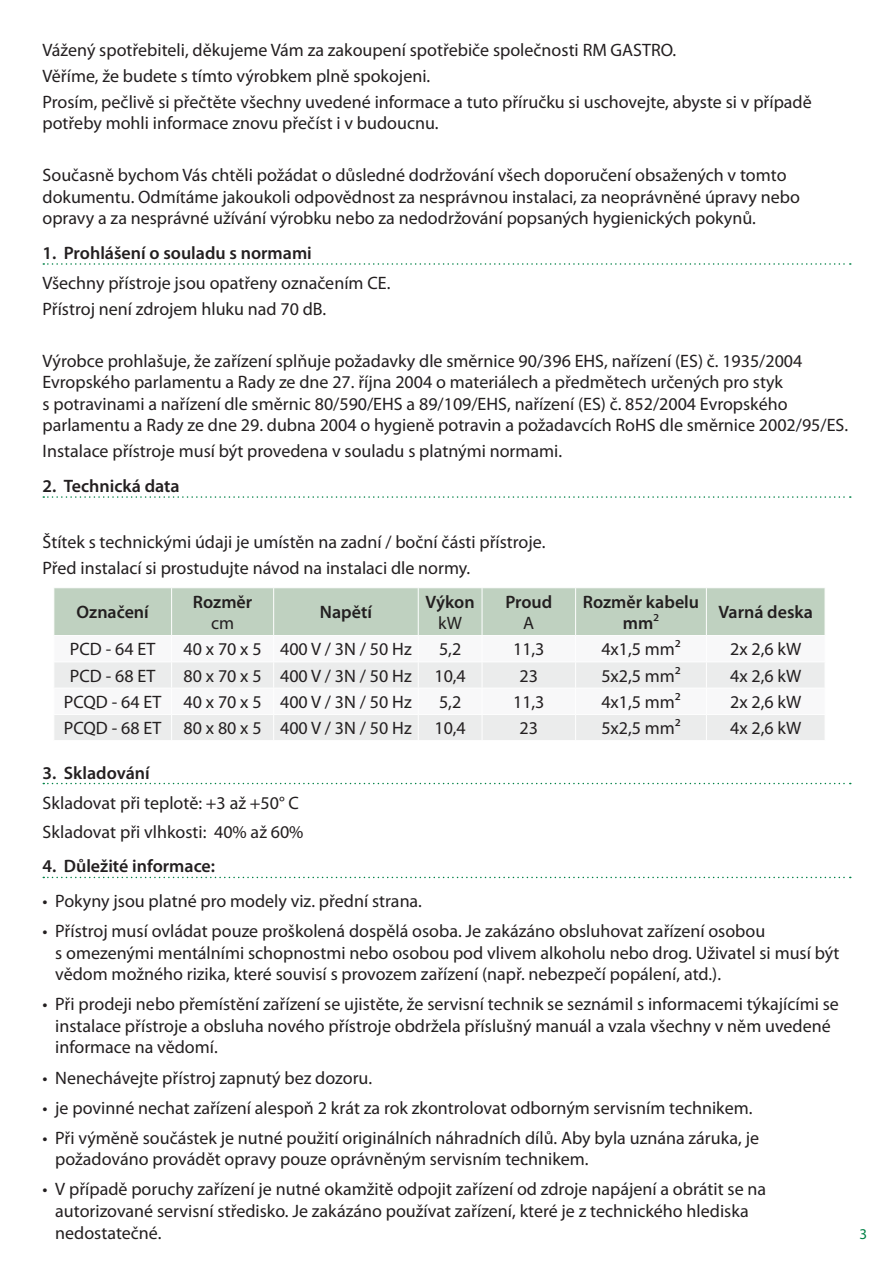
<style>
.page{position:relative;width:893px;height:1263px;background:#fff}
.page>*{position:absolute;margin:0;border:0;box-sizing:border-box;transform-origin:0 0}
.t1{font:18px/21.6px "Myriad Pro";color:#231f20}
.t2{font:600 18px/21.6px "Myriad Pro";color:#231f20;text-align:center}
.t3{font:15px "Myriad Pro";color:#008146}
.s1{font-weight:400}
</style>
<div class="page">
<svg style="left:43px;top:263px;width:808px;height:2px"></svg>
<svg style="left:43px;top:496px;width:808px;height:2px"></svg>
<svg style="left:54px;top:588px;width:771px;height:152px"></svg>
<svg style="left:43px;top:783px;width:808px;height:1px"></svg>
<svg style="left:43px;top:877px;width:808px;height:1px"></svg>
<p class="t1" style="left:43px;top:39px;width:771px;line-height:25.8px">Vážený spotřebiteli, děkujeme Vám za zakoupení spotřebiče společnosti RM GASTRO.<br>Věříme, že budete s tímto výrobkem plně spokojeni.<br>Prosím, pečlivě si přečtěte všechny uvedené informace a tuto příručku si uschovejte, abyste si v případě</p>
<p class="t1" style="left:43px;top:114px;width:398px">potřeby mohli informace znovu přečíst i v budoucnu.</p>
<p class="t1" style="left:43px;top:166px;width:759px">Současně bychom Vás chtěli požádat o důsledné dodržování všech doporučení obsažených v tomto dokumentu. Odmítáme jakoukoli odpovědnost za nesprávnou instalaci, za neoprávněné úpravy nebo opravy a za nesprávné užívání výrobku nebo za nedodržování popsaných hygienických pokynů.</p>
<p class="t2" style="left:43px;top:244px;width:271px">1. Prohlášení o souladu s normami</p>
<p class="t1" style="left:43px;top:272px;width:349px;line-height:25.8px">Všechny přístroje jsou opatřeny označením CE.<br>Přístroj není zdrojem hluku nad 70 dB.</p>
<p class="t1" style="left:43px;top:352px;width:807px">Výrobce prohlašuje, že zařízení splňuje požadavky dle směrnice 90/396 EHS, nařízení (ES) č. 1935/2004<br>Evropského parlamentu a Rady ze dne 27. října 2004 o materiálech a předmětech určených pro styk<br>s potravinami a nařízení dle směrnic 80/590/EHS a 89/109/EHS, nařízení (ES) č. 852/2004 Evropského parlamentu a Rady ze dne 29. dubna 2004 o hygieně potravin a požadavcích RoHS dle směrnice 2002/95/ES.</p>
<p class="t1" style="left:43px;top:442px;width:521px">Instalace přístroje musí být provedena v souladu s platnými normami.</p>
<p class="t2" style="left:43px;top:477px;width:139px">2. Technická data</p>
<p class="t1" style="left:43px;top:531px;width:504px;line-height:25.8px">Štítek s technickými údaji je umístěn na zadní / boční části přístroje.<br>Před instalací si prostudujte návod na instalaci dle normy.</p>
<p class="t2" style="left:77px;top:603px;width:74px">Označení</p>
<p class="t2" style="left:426px;top:593px;width:51px">Výkon</p>
<p class="t1" style="left:438px;top:614px;width:25px">kW</p>
<p class="t2" style="left:505px;top:593px;width:48px">Proud</p>
<p class="t1" style="left:523px;top:614px;width:13px">A</p>
<p class="t2" style="left:193px;top:593px;width:61px">Rozměr</p>
<p class="t1" style="left:211px;top:614px;width:25px">cm</p>
<p class="t2" style="left:320px;top:603px;width:54px">Napětí</p>
<p class="t2" style="left:583px;top:593px;width:118px">Rozměr kabelu mm<span class="s1">2</span></p>
<p class="t2" style="left:718px;top:603px;width:96px">Varná deska</p>
<p class="t1" style="left:70px;top:641px;width:87px">PCD - 64 ET</p>
<p class="t1" style="left:184px;top:641px;width:230px">40 x 70 x 5 400 V / 3N / 50 Hz</p>
<p class="t1" style="left:439px;top:641px;width:24px">5,2</p>
<p class="t1" style="left:513px;top:641px;width:33px">11,3</p>
<p class="t1" style="left:601px;top:641px;width:81px">4x1,5 mm²</p>
<p class="t1" style="left:730px;top:641px;width:73px">2x 2,6 kW</p>
<p class="t1" style="left:70px;top:667px;width:87px">PCD - 68 ET</p>
<p class="t1" style="left:184px;top:667px;width:230px">80 x 70 x 5 400 V / 3N / 50 Hz</p>
<p class="t1" style="left:434px;top:667px;width:33px">10,4</p>
<p class="t1" style="left:519px;top:667px;width:20px">23</p>
<p class="t1" style="left:601px;top:667px;width:81px">5x2,5 mm²</p>
<p class="t1" style="left:730px;top:667px;width:73px">4x 2,6 kW</p>
<p class="t1" style="left:64px;top:693px;width:349px">PCQD - 64 ET 40 x 70 x 5 400 V / 3N / 50 Hz</p>
<p class="t1" style="left:439px;top:693px;width:24px">5,2</p>
<p class="t1" style="left:513px;top:693px;width:33px">11,3</p>
<p class="t1" style="left:601px;top:693px;width:81px">4x1,5 mm²</p>
<p class="t1" style="left:730px;top:693px;width:73px">2x 2,6 kW</p>
<p class="t1" style="left:64px;top:719px;width:349px">PCQD - 68 ET 80 x 80 x 5 400 V / 3N / 50 Hz</p>
<p class="t1" style="left:434px;top:719px;width:33px">10,4</p>
<p class="t1" style="left:519px;top:719px;width:20px">23</p>
<p class="t1" style="left:601px;top:719px;width:81px">5x2,5 mm²</p>
<p class="t1" style="left:730px;top:719px;width:73px">4x 2,6 kW</p>
<p class="t2" style="left:43px;top:764px;width:109px">3. Skladování</p>
<p class="t1" style="left:43px;top:790px;width:263px;line-height:29.4px">Skladovat při teplotě: +3 až +50° C<br>Skladovat při vlhkosti: 40% až 60%</p>
<p class="t2" style="left:43px;top:857px;width:174px">4. Důležité informace:</p>
<p class="t1" style="left:43px;top:892px;width:381px">• Pokyny jsou platné pro modely viz. přední strana.</p>
<p class="t1" style="left:55px;top:922px;width:785px;text-indent:-13px">• Přístroj musí ovládat pouze proškolená dospělá osoba. Je zakázáno obsluhovat zařízení osobou<br>s omezenými mentálními schopnostmi nebo osobou pod vlivem alkoholu nebo drog. Uživatel si musí být vědom možného rizika, které souvisí s provozem zařízení (např. nebezpečí popálení, atd.).</p>
<p class="t1" style="left:55px;top:995px;width:785px;text-indent:-13px">• Při prodeji nebo přemístění zařízení se ujistěte, že servisní technik se seznámil s informacemi týkajícími se instalace přístroje a obsluha nového přístroje obdržela příslušný manuál a vzala všechny v něm uvedené informace na vědomí.</p>
<p class="t1" style="left:43px;top:1069px;width:331px">• Nenechávejte přístroj zapnutý bez dozoru.</p>
<p class="t1" style="left:43px;top:1099px;width:711px">• je povinné nechat zařízení alespoň 2 krát za rok zkontrolovat odborným servisním technikem.</p>
<p class="t1" style="left:55px;top:1129px;width:705px;text-indent:-13px">• Při výměně součástek je nutné použití originálních náhradních dílů. Aby byla uznána záruka, je požadováno provádět opravy pouze oprávněným servisním technikem.</p>
<p class="t1" style="left:55px;top:1180px;width:712px;text-indent:-13px">• V případě poruchy zařízení je nutné okamžitě odpojit zařízení od zdroje napájení a obrátit se na autorizované servisní středisko. Je zakázáno používat zařízení, které je z technického hlediska nedostatečné.</p>
<p class="t3" style="left:859px;top:1228px;width:9px">3</p>
</div>
